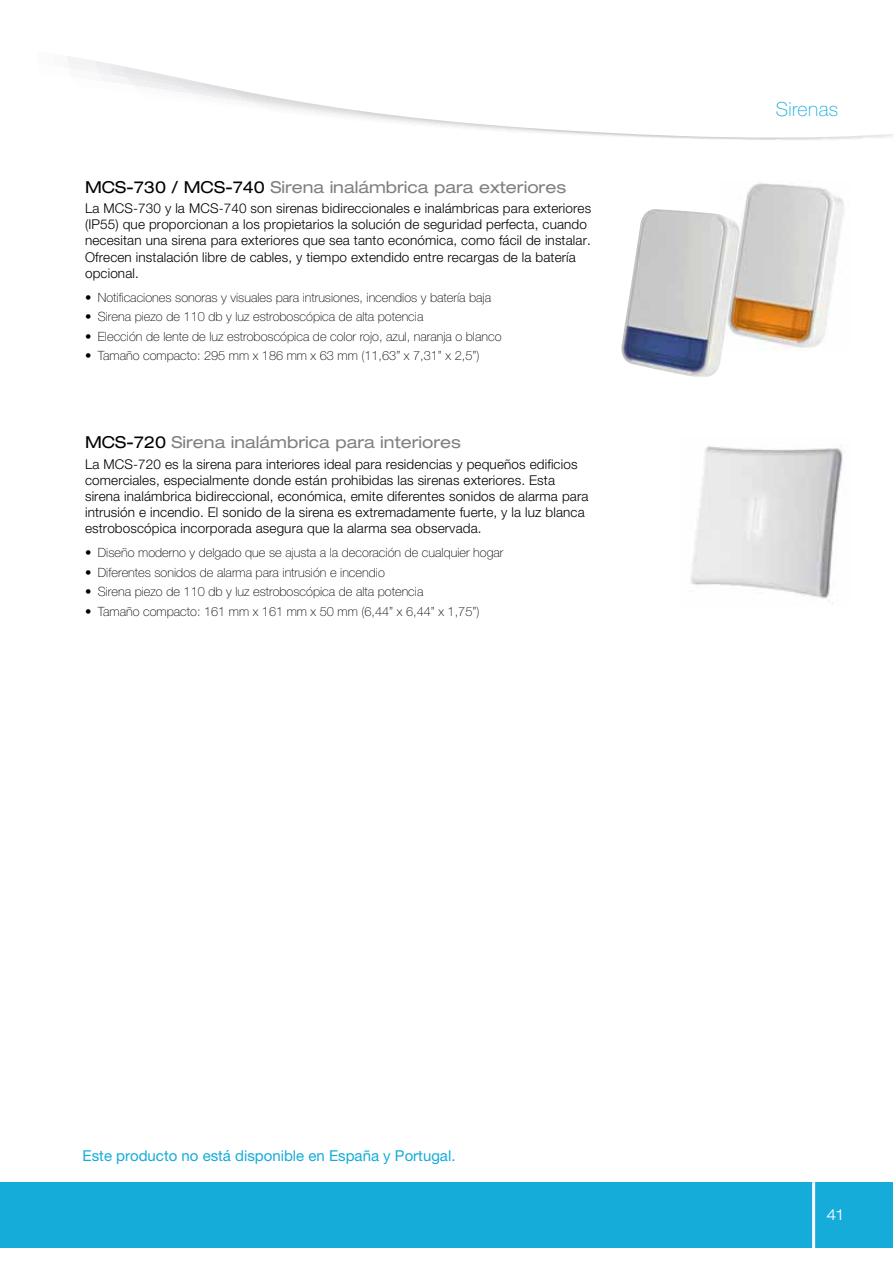
<style>
.page{position:relative;width:893px;height:1263px;background:#fff}
.page>*{position:absolute;margin:0;border:0;box-sizing:border-box;transform-origin:0 0}
.t1{font:100 19.5px "Helvetica Neue LT Pro";letter-spacing:.02em;color:#15acda}
.t2{font:expanded 16.5px "Helvetica Neue LT Pro";color:#807f83}
.t3{font:15px "Helvetica Neue LT Pro";color:#15acda}
.t4{font:300 expanded 15px "Helvetica Neue LT Pro";color:#fff}
.t5{font:300 13.5px/16.2px "Helvetica Neue LT Pro";letter-spacing:.01em;color:#000}
.t6{font:100 12.75px "Helvetica Neue LT Pro";color:#000}
.s1{color:#000}
</style>
<div class="page">
<svg style="left:67px;top:56px;width:826px;height:84px"></svg>
<div style="left:0;top:1182px;width:893px;height:66px;background:#15acda"></div>
<hr style="left:812px;top:1182px;width:3px;height:66px;background:#fff">
<img style="left:741px;top:183px;width:103px;height:168px">
<img style="left:690px;top:446px;width:153px;height:158px">
<img style="left:621px;top:209px;width:120px;height:168px">
<p class="t2" style="left:85px;top:177px;width:483px"><span class="s1">MCS-730 / MCS-740</span> Sirena inalámbrica para exteriores</p>
<p class="t5" style="left:85px;top:200px;width:508px">La MCS-730 y la MCS-740 son sirenas bidireccionales e inalámbricas para exteriores (IP55) que proporcionan a los propietarios la solución de seguridad perfecta, cuando necesitan una sirena para exteriores que sea tanto económica, como fácil de instalar.<br>Ofrecen instalación libre de cables, y tiempo extendido entre recargas de la batería opcional.</p>
<p class="t6" style="left:85px;top:290px;width:408px">• Notificaciones sonoras y visuales para intrusiones, incendios y batería baja</p>
<p class="t6" style="left:85px;top:309px;width:340px">• Sirena piezo de 110 db y luz estroboscópica de alta potencia</p>
<p class="t6" style="left:85px;top:329px;width:418px">• Elección de lente de luz estroboscópica de color rojo, azul, naranja o blanco</p>
<p class="t6" style="left:85px;top:348px;width:396px">• Tamaño compacto: 295 mm x 186 mm x 63 mm (11,63” x 7,31” x 2,5”)</p>
<p class="t2" style="left:85px;top:433px;width:377px"><span class="s1">MCS-720</span> Sirena inalámbrica para interiores</p>
<p class="t5" style="left:85px;top:455px;width:505px">La MCS-720 es la sirena para interiores ideal para residencias y pequeños edificios comerciales, especialmente donde están prohibidas las sirenas exteriores. Esta sirena inalámbrica bidireccional, económica, emite diferentes sonidos de alarma para intrusión e incendio. El sonido de la sirena es extremadamente fuerte, y la luz blanca estroboscópica incorporada asegura que la alarma sea observada.</p>
<p class="t6" style="left:85px;top:545px;width:420px">• Diseño moderno y delgado que se ajusta a la decoración de cualquier hogar</p>
<p class="t6" style="left:85px;top:565px;width:301px">• Diferentes sonidos de alarma para intrusión e incendio</p>
<p class="t6" style="left:85px;top:584px;width:340px">• Sirena piezo de 110 db y luz estroboscópica de alta potencia</p>
<p class="t6" style="left:85px;top:604px;width:396px">• Tamaño compacto: 161 mm x 161 mm x 50 mm (6,44” x 6,44” x 1,75”)</p>
<p class="t1" style="left:776px;top:98px;width:64px">Sirenas</p>
<p class="t3" style="left:83px;top:1147px;width:374px">Este producto no está disponible en España y Portugal.</p>
<p class="t4" style="left:826px;top:1205px;width:18px">41</p>
</div>
